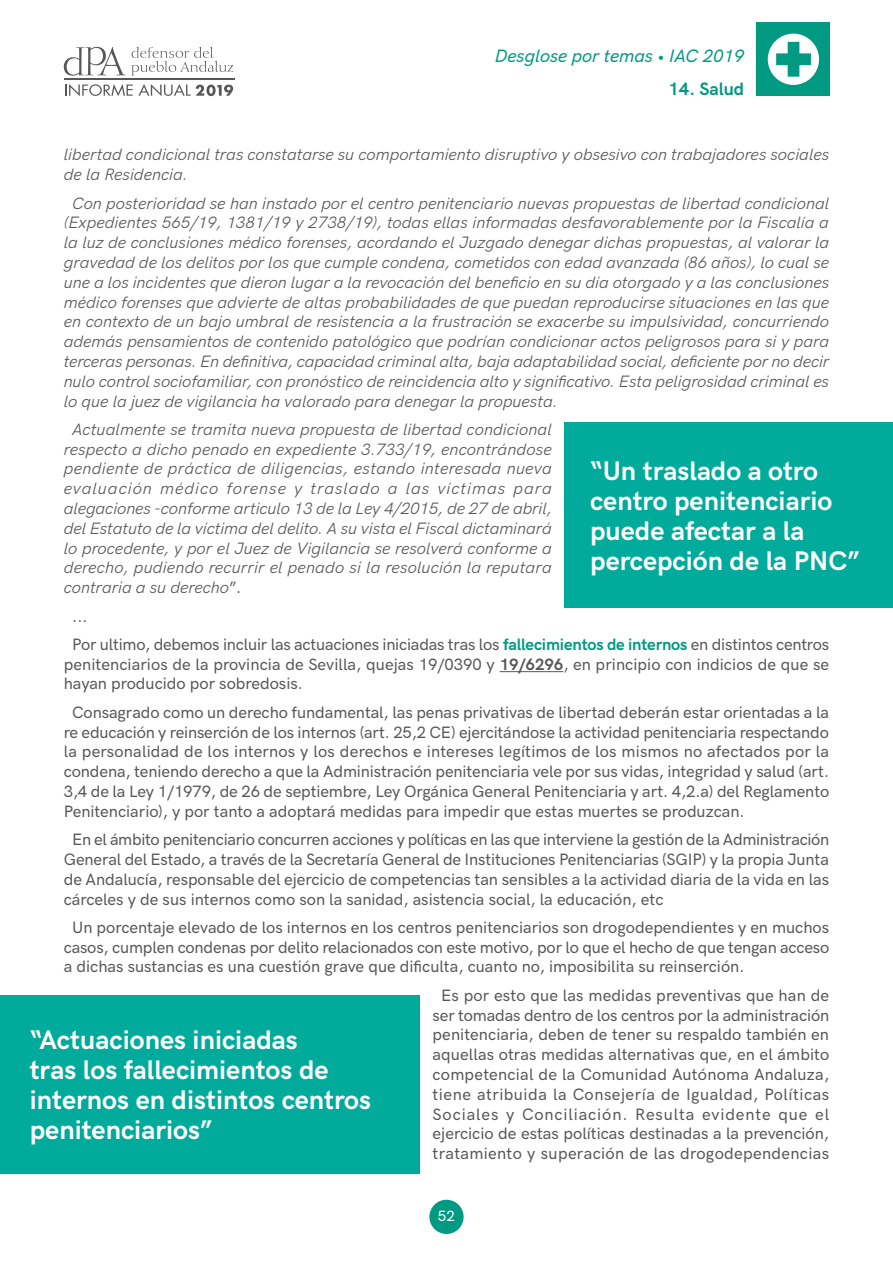
<style>
.page{position:relative;width:893px;height:1263px;background:#fff}
.page>*{position:absolute;margin:0;border:0;box-sizing:border-box;transform-origin:0 0}
.Destacado{font:700 27px/30px "HK Grotesk";color:#fff}
.t1{font:italic 500 18px "HK Grotesk";color:#009982}
.t2{font:700 18px "HK Grotesk";color:#009982}
.t3{font:500 16.5px/19.8px "HK Grotesk";letter-spacing:.005em;color:#575756;text-align:justify}
.t4{font:italic 16.5px/19.8px "HK Grotesk";color:#575756;text-align:justify}
.t5{font:500 15px "HK Grotesk";color:#fff}
.s1{font-weight:500;font-style:normal}
.s2{font-weight:700;color:#009982}
.s3{font-weight:700}
</style>
<div class="page">
<div style="left:429px;top:1200px;width:35px;height:34px;background:#009982;border-radius:50%"></div>
<svg style="left:131px;top:47px;width:102px;height:29px"></svg>
<svg style="left:64px;top:47px;width:61px;height:29px"></svg>
<hr style="left:64px;top:78px;width:170px;height:1px;background:#575756">
<svg style="left:65px;top:84px;width:168px;height:12px"></svg>
<div style="left:757px;top:23px;width:73px;height:73px;background:#009982"></div>
<div style="left:768px;top:34px;width:51px;height:51px;background:#fff;border-radius:50%"></div>
<svg style="left:776px;top:42px;width:35px;height:35px"></svg>
<hr style="left:500px;top:671px;width:63px;height:1px;background:#575756">
<div style="left:565px;top:422px;width:328px;height:186px;background:#00ab9b"></div>
<div style="left:0;top:995px;width:420px;height:179px;background:#00ab9b"></div>
<p class="t1" style="left:495px;top:42px;width:251px">Desglose por temas • IAC 2019</p>
<p class="t2" style="left:668px;top:75px;width:77px">14. Salud</p>
<p class="t4" style="left:64px;top:144px;width:767px">libertad condicional tras constatarse su comportamiento disruptivo y obsesivo con trabajadores sociales de la Residencia.</p>
<p class="t4" style="left:64px;top:192px;width:767px;text-indent:9px">Con posterioridad se han instado por el centro penitenciario nuevas propuestas de libertad condicional (Expedientes 565/19, 1381/19 y 2738/19), todas ellas informadas desfavorablemente por la Fiscalía a la luz de conclusiones médico forenses, acordando el Juzgado denegar dichas propuestas, al valorar la gravedad de los delitos por los que cumple condena, cometidos con edad avanzada (86 años), lo cual se une a los incidentes que dieron lugar a la revocación del beneficio en su día otorgado y a las conclusiones médico forenses que advierte de altas probabilidades de que puedan reproducirse situaciones en las que en contexto de un bajo umbral de resistencia a la frustración se exacerbe su impulsividad, concurriendo además pensamientos de contenido patológico que podrían condicionar actos peligrosos para si y para terceras personas. En definitiva, capacidad criminal alta, baja adaptabilidad social, deficiente por no decir nulo control sociofamiliar, con pronóstico de reincidencia alto y significativo. Esta peligrosidad criminal es lo que la juez de vigilancia ha valorado para denegar la propuesta.</p>
<p class="t4" style="left:64px;top:418px;width:490px;text-indent:9px">Actualmente se tramita nueva propuesta de libertad condicional respecto a dicho penado en expediente 3.733/19, encontrándose pendiente de práctica de diligencias, estando interesada nueva evaluación médico forense y traslado a las víctimas para alegaciones -conforme articulo 13 de la Ley 4/2015, de 27 de abril, del Estatuto de la víctima del delito. A su vista el Fiscal dictaminará lo procedente, y por el Juez de Vigilancia se resolverá conforme a derecho, pudiendo recurrir el penado si la resolución la reputara contraria a su derecho<span class="s1">”.</span></p>
<p class="t3" style="left:72px;top:605px;width:17px">...</p>
<p class="t3" style="left:64px;top:633px;width:767px;text-indent:9px">Por ultimo, debemos incluir las actuaciones iniciadas tras los <span class="s2">fallecimientos de internos</span> en distintos centros penitenciarios de la provincia de Sevilla, quejas 19/0390 y <span class="s3">19/6296</span>, en principio con indicios de que se hayan producido por sobredosis.</p>
<p class="t3" style="left:64px;top:701px;width:767px;text-indent:9px">Consagrado como un derecho fundamental, las penas privativas de libertad deberán estar orientadas a la re educación y reinserción de los internos (art. 25,2 CE) ejercitándose la actividad penitenciaria respectando la personalidad de los internos y los derechos e intereses legítimos de los mismos no afectados por la condena, teniendo derecho a que la Administración penitenciaria vele por sus vidas, integridad y salud (art.<br>3,4 de la Ley 1/1979, de 26 de septiembre, Ley Orgánica General Penitenciaria y art. 4,2.a) del Reglamento Penitenciario), y por tanto a adoptará medidas para impedir que estas muertes se produzcan.</p>
<p class="t3" style="left:64px;top:828px;width:767px;text-indent:9px">En el ámbito penitenciario concurren acciones y políticas en las que interviene la gestión de la Administración General del Estado, a través de la Secretaría General de Instituciones Penitenciarias (SGIP) y la propia Junta de Andalucía, responsable del ejercicio de competencias tan sensibles a la actividad diaria de la vida en las cárceles y de sus internos como son la sanidad, asistencia social, la educación, etc</p>
<p class="t3" style="left:64px;top:916px;width:767px;text-indent:9px">Un porcentaje elevado de los internos en los centros penitenciarios son drogodependientes y en muchos casos, cumplen condenas por delito relacionados con este motivo, por lo que el hecho de que tengan acceso a dichas sustancias es una cuestión grave que dificulta, cuanto no, imposibilita su reinserción.</p>
<p class="t3" style="left:433px;top:984px;width:398px;text-align:center">Es por esto que las medidas preventivas que han de ser tomadas dentro de los centros por la administración penitenciaria, deben de tener su respaldo también en aquellas otras medidas alternativas que, en el ámbito competencial de la Comunidad Autónoma Andaluza, tiene atribuida la Consejería de Igualdad, Políticas Sociales y Conciliación. Resulta evidente que el ejercicio de estas políticas destinadas a la prevención, tratamiento y superación de las drogodependencias</p>
<p class="Destacado" style="left:590px;top:453px;width:271px">“Un traslado a otro centro penitenciario puede afectar a la percepción de la PNC”</p>
<p class="Destacado" style="left:30px;top:1023px;width:343px">“Actuaciones iniciadas<br>tras los fallecimientos de internos en distintos centros penitenciarios”</p>
<p class="t5" style="left:438px;top:1205px;width:19px">52</p>
</div>
